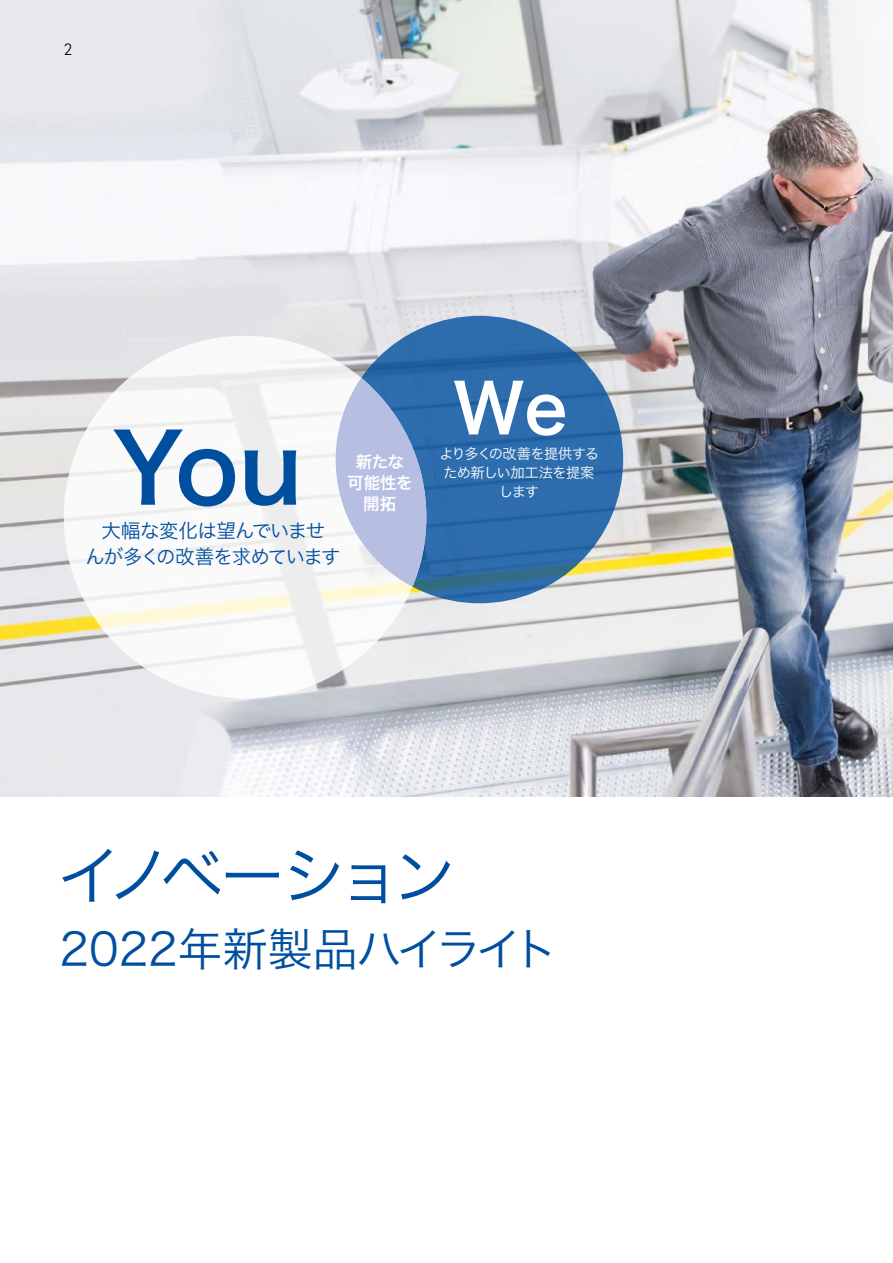
<style>
.page{position:relative;width:893px;height:1263px;background:#fff}
.page>*{position:absolute;margin:0;border:0;box-sizing:border-box;transform-origin:0 0}
.t1{font:94.5px "Hira Kaku Pro W6";color:#004f9f}
.t2{font:67.5px "Hira Kaku Pro W6";color:#fff}
.t3{font:64.35px "Hira Kaku Pro W3";letter-spacing:-.135em;color:#004f9f}
.t4{font:45px "Hira Kaku Pro W3";color:#004f9f}
.t5{font:19.5px/25.5px "Hira Kaku Pro W3";letter-spacing:-.05em;color:#004f9f;text-align:center}
.t6{font:300 18px "Rotis Sans Serif W1 G";color:#000}
.t7{font:16.5px/21px "Hira Kaku Pro W6";letter-spacing:-.015em;color:#fff;text-align:center}
.t8{font:14.25px/18.8px "Hira Kaku Pro W3";letter-spacing:-.055em;color:#fff;text-align:center}
</style>
<div class="page">
<img style="left:0;top:0;width:893px;height:796px">
<svg style="left:336px;top:316px;width:287px;height:287px;background:#2b6aa9"></svg>
<svg style="left:64px;top:336px;width:362px;height:362px"></svg>
<svg style="left:336px;top:378px;width:90px;height:209px"></svg>
<p class="t6" style="left:64px;top:39px;width:10px">2</p>
<h1 class="t1" style="left:112px;top:382px;width:192px">You</h1>
<p class="t5" style="left:86px;top:517px;width:257px">大幅な変化は望んでいませ<br>んが多くの改善を求めています</p>
<p class="t7" style="left:347px;top:450px;width:67px">新たな可能性を開拓</p>
<h2 class="t2" style="left:453px;top:347px;width:116px">We</h2>
<p class="t8" style="left:439px;top:443px;width:161px">より多くの改善を提供するため新しい加工法を提案します</p>
<h3 class="t3" style="left:57px;top:818px;width:401px">イノベーション</h3>
<h3 class="t4" style="left:60px;top:909px;width:500px">2022年新製品ハイライト</h3>
</div>
